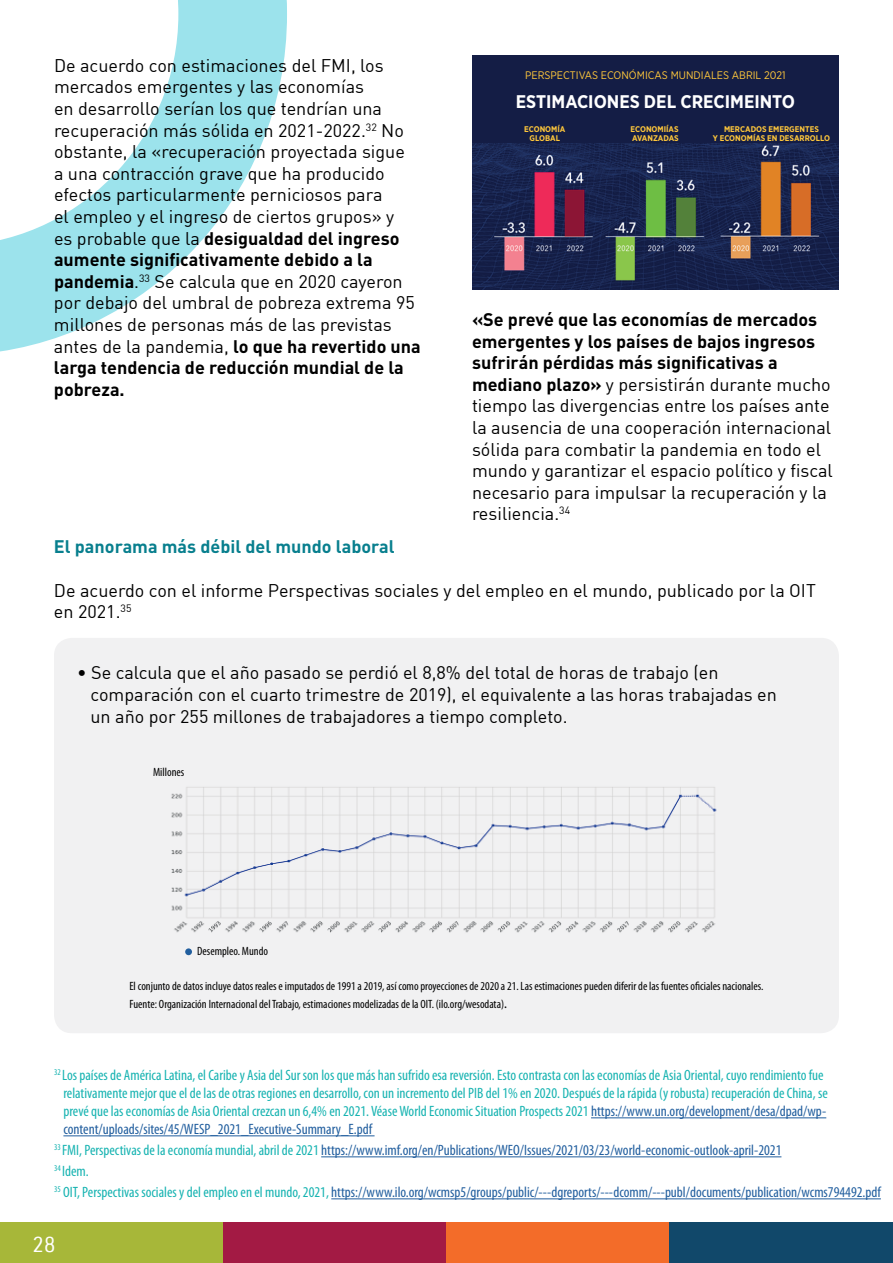
<style>
.page{position:relative;width:893px;height:1263px;background:#fff}
.page>*{position:absolute;margin:0;border:0;box-sizing:border-box;transform-origin:0 0}
.t1{font:21px "URWDINW05";color:#fff}
.t2{font:700 18.3px "Gotham Narrow";color:#fff}
.t3{font:18px/21.6px "DIN";color:#000}
.t4{font:700 18px "DIN";color:#087f8e}
.t5{font:condensed 15px/18px "Myriad Pro";color:#16b3b1}
.t6{font:condensed 15px "Myriad Pro";color:#215e9e}
.t7{font:condensed 12px "Myriad Pro";color:#000}
.t8{font:10.95px "Gotham Narrow";color:#ffc73b}
.t9{font:700 8.25px/9.1px "Gotham Narrow";color:#ffc73b;text-align:center}
.s1{font-weight:700}
.s2{font-size:15px}
.s3{color:#215e9e}
.s4{color:#16b3b1}
</style>
<div class="page">
<div style="left:54px;top:638px;width:785px;height:395px;background:#f1f1f2;border-radius:18px"></div>
<hr style="left:591px;top:1117px;width:235px;height:1px;background:#215e9e">
<hr style="left:63px;top:1135px;width:312px;height:1px;background:#215e9e">
<hr style="left:321px;top:1156px;width:460px;height:1px;background:#215e9e">
<hr style="left:331px;top:1198px;width:550px;height:1px;background:#215e9e">
<svg style="left:0;top:0;width:287px;height:352px"></svg>
<img style="left:472px;top:56px;width:367px;height:234px">
<div style="left:472px;top:62px;width:367px;height:81px;background:#141d45"></div>
<img style="left:171px;top:787px;width:546px;height:163px">
<div style="left:0;top:1222px;width:223px;height:41px;background:#a7b739"></div>
<div style="left:223px;top:1222px;width:223px;height:41px;background:#a31a44"></div>
<div style="left:446px;top:1222px;width:224px;height:41px;background:#f36c29"></div>
<div style="left:670px;top:1222px;width:223px;height:41px;background:#11486a"></div>
<div style="left:185px;top:948px;width:7px;height:7px;background:#215e9e;border-radius:50%"></div>
<p class="t3" style="left:54px;top:54px;width:368px">De acuerdo con estimaciones del FMI, los mercados emergentes y las economías<br>en desarrollo serían los que tendrían una recuperación más sólida en 2021-2022.<sup>32</sup> No obstante, la «recuperación proyectada sigue<br>a una contracción grave que ha producido efectos particularmente perniciosos para<br>el empleo y el ingreso de ciertos grupos» y<br>es probable que la <span class="s1">desigualdad del ingreso aumente significativamente debido a la pandemia</span>.<sup>33</sup> Se calcula que en 2020 cayeron por debajo del umbral de pobreza extrema 95 millones de personas más de las previstas antes de la pandemia, <span class="s1">lo que ha revertido una larga tendencia de reducción mundial de la pobreza.</span></p>
<p class="t8" style="left:525px;top:68px;width:262px">PERSPECTIVAS ECONÓMICAS MUNDIALES ABRIL 2021</p>
<p class="t2" style="left:516px;top:90px;width:281px">ESTIMACIONES DEL CRECIMEINTO</p>
<p class="t9" style="left:524px;top:124px;width:43px">ECONOMÍA<br>GLOBAL</p>
<p class="t9" style="left:630px;top:124px;width:50px;text-align:left">ECONOMIÍAS<br>AVANZADAS</p>
<p class="t9" style="left:713px;top:124px;width:119px">MERCADOS EMERGENTES<br>Y ECONOMÍAS EN DESARROLLO</p>
<p class="t3" style="left:472px;top:308px;width:362px"><span class="s1">«Se prevé que las economías de mercados emergentes y los países de bajos ingresos sufrirán pérdidas más significativas a mediano plazo»</span> y persistirán durante mucho tiempo las divergencias entre los países ante la ausencia de una cooperación internacional sólida para combatir la pandemia en todo el mundo y garantizar el espacio político y fiscal necesario para impulsar la recuperación y la resiliencia.<sup>34</sup></p>
<p class="t4" style="left:54px;top:535px;width:342px">El panorama más débil del mundo laboral</p>
<p class="t3" style="left:54px;top:579px;width:763px">De acuerdo con el informe Perspectivas sociales y del empleo en el mundo, publicado por la OIT en 2021.<sup>35</sup></p>
<p class="t3" style="left:91px;top:662px;width:688px;text-indent:-13px">• Se calcula que el año pasado se perdió el 8,8% del total de horas de trabajo (en comparación con el cuarto trimestre de 2019), el equivalente a las horas trabajadas en un año por 255 millones de trabajadores a tiempo completo.</p>
<p class="t7" style="left:153px;top:765px;width:33px">Millones</p>
<p class="t7" style="left:197px;top:944px;width:73px">Desempleo. Mundo</p>
<p class="t7" style="left:129px;top:978px;width:636px">El conjunto de datos incluye datos reales e imputados de 1991 a 2019, así como proyecciones de 2020 a 21. Las estimaciones pueden diferir de las fuentes oficiales nacionales.</p>
<p class="t7" style="left:129px;top:996px;width:379px">Fuente: Organización Internacional del Trabajo, estimaciones modelizadas de la OIT. (ilo.org/wesodata)<span class="s2">.</span></p>
<p class="t5" style="left:63px;top:1066px;width:766px;text-indent:-9px"><sup>32</sup> Los países de América Latina, el Caribe y Asia del Sur son los que más han sufrido esa reversión. Esto contrasta con las economías de Asia Oriental, cuyo rendimiento fue relativamente mejor que el de las de otras regiones en desarrollo, con un incremento del PIB del 1% en 2020. Después de la rápida (y robusta) recuperación de China, se prevé que las economías de Asia Oriental crezcan un 6,4% en 2021. Véase World Economic Situation Prospects 2021 <span class="s3">https://www.un.org/development/desa/dpad/wp&shy;content/uploads/sites/45/WESP_2021_Executive-Summary_E.pdf</span></p>
<p class="t6" style="left:54px;top:1141px;width:729px"><sup>33</sup> <span class="s4">FMI, Perspectivas de la economía mundial, abril de 2021</span> https://www.imf.org/en/Publications/WEO/Issues/2021/03/23/world-economic-outlook-april-2021</p>
<p class="t5" style="left:54px;top:1162px;width:36px"><sup>34</sup> Idem.</p>
<p class="t6" style="left:54px;top:1183px;width:828px"><sup>35</sup> <span class="s4">OIT, Perspectivas sociales y del empleo en el mundo, 2021,</span> https://www.ilo.org/wcmsp5/groups/public/---dgreports/---dcomm/---publ/documents/publication/wcms794492.pdf</p>
<p class="t1" style="left:33px;top:1231px;width:24px">28</p>
</div>
